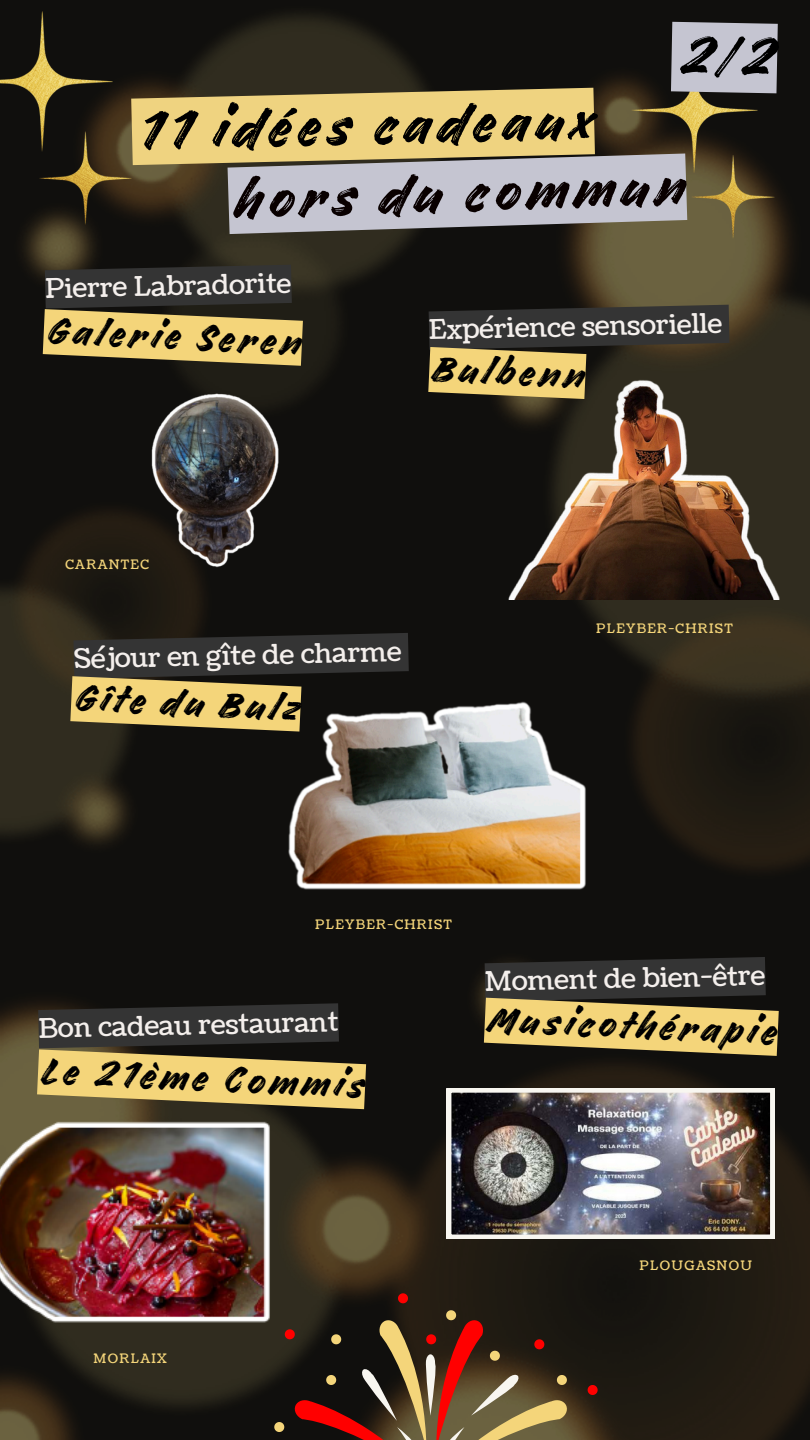
<style>
.page{position:relative;width:810px;height:1440px;background:#fff}
.page>*{position:absolute;margin:0;border:0;box-sizing:border-box;transform-origin:0 0}
.t1{font:63.2px "Handelson Two";color:#000}
.t2{font:63.2px "Handelson Two";color:#090000}
.t3{font:43.2px "Handelson Two";color:#000}
.t4{font:27px "Coustard";color:#f4efec}
.t5{font:13px "Coustard";letter-spacing:.1em;color:#f4d57a}
</style>
<div class="page">
<img style="left:0;top:0;width:810px;height:1440px">
<img style="left:0;top:12px;width:131px;height:212px">
<img style="left:631px;top:234px;width:144px;height:4px">
<svg style="left:398px;top:1293px;width:10px;height:10px"></svg>
<svg style="left:588px;top:1385px;width:10px;height:10px"></svg>
<svg style="left:274px;top:1310px;width:294px;height:130px;background:#65422c"></svg>
<img style="left:107px;top:331px;width:217px;height:298px">
<img style="left:0;top:1042px;width:364px;height:363px">
<img style="left:257px;top:610px;width:358px;height:372px">
<img style="left:447px;top:1088px;width:328px;height:151px">
<img style="left:410px;top:327px;width:400px;height:272px">
<svg style="left:43px;top:265px;width:260px;height:101px;background:#84764c"></svg>
<svg style="left:484px;top:957px;width:295px;height:99px;background:#84754c"></svg>
<svg style="left:37px;top:1003px;width:329px;height:106px;background:#81734a"></svg>
<svg style="left:428px;top:305px;width:302px;height:94px;background:#63593f"></svg>
<svg style="left:70px;top:633px;width:339px;height:99px;background:#6d6245"></svg>
<svg style="left:131px;top:22px;width:648px;height:212px;background:#827963"></svg>
<p class="t1" style="left:135px;top:98px;width:457px;rotate:-1deg">11 idées cadeaux</p>
<p class="t2" style="left:231px;top:169px;width:453px;rotate:-2deg">hors du commun</p>
<h1 class="t4" style="left:45px;top:270px;width:247px;rotate:-1deg">Pierre Labradorite</h1>
<p class="t3" style="left:47px;top:308px;width:256px;rotate:3deg">Galerie Seren</p>
<h1 class="t4" style="left:429px;top:311px;width:295px;rotate:-1deg">Expérience sensorielle</h1>
<p class="t3" style="left:433px;top:346px;width:153px;rotate:3deg">Bulbenn</p>
<p class="t5" style="left:66px;top:556px;width:85px">CARANTEC</p>
<h1 class="t4" style="left:74px;top:640px;width:329px;rotate:-1deg">Séjour en gîte de charme</h1>
<h2 class="t3" style="left:75px;top:675px;width:226px;rotate:3deg">Gîte du Bulz</h2>
<h2 class="t5" style="left:596px;top:619px;width:138px">PLEYBER-CHRIST</h2>
<p class="t5" style="left:315px;top:915px;width:138px">PLEYBER-CHRIST</p>
<h3 class="t4" style="left:38px;top:1009px;width:301px;rotate:-1deg">Bon cadeau restaurant</h3>
<p class="t3" style="left:42px;top:1048px;width:324px;rotate:3deg">Le 21ème Commis</p>
<h2 class="t4" style="left:485px;top:963px;width:282px;rotate:-1deg">Moment de bien-être</h2>
<h3 class="t3" style="left:488px;top:996px;width:290px;rotate:3deg">Musicothérapie</h3>
<p class="t5" style="left:94px;top:1349px;width:75px">MORLAIX</p>
<h3 class="t5" style="left:640px;top:1257px;width:114px">PLOUGASNOU</h3>
</div>
